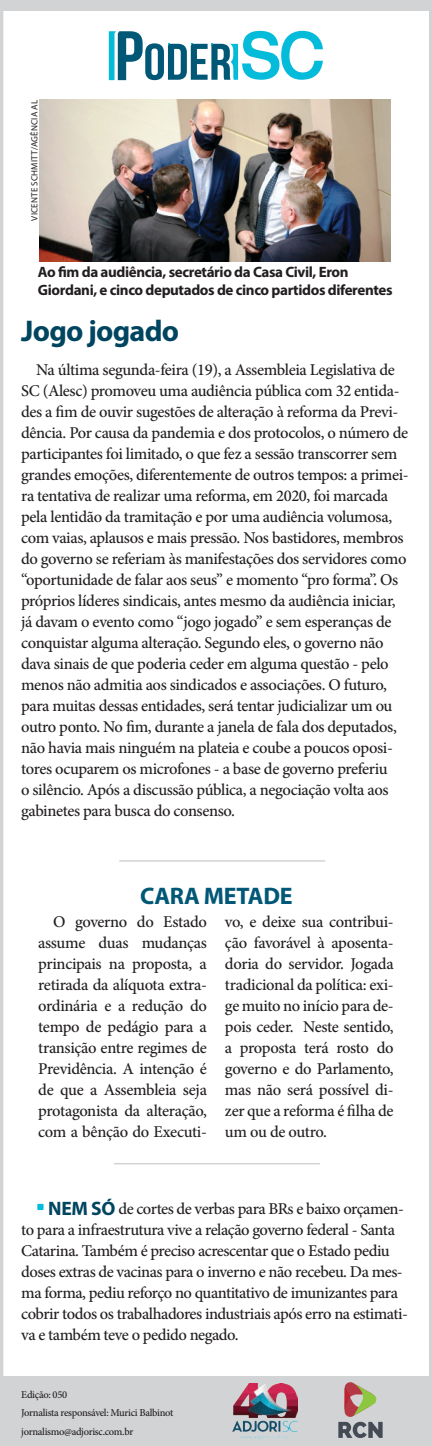
<style>
.page{position:relative;width:432px;height:1446px;background:#fff}
.page>*{position:absolute;margin:0;border:0;box-sizing:border-box;transform-origin:0 0}
.TITULO_MAT_SEC__ADJ{font:700 30px "Myriad Pro";letter-spacing:-.025em;color:#00455f}
.TITULO_MAT_SEC__ADJ-2{font:700 24px "Myriad Pro";letter-spacing:-.01em;color:#005776}
.TEXTO_ADJ{font:500 16.5px/21px "Minion Pro";letter-spacing:-.025em;color:#231f20}
.LEGENDA_ADJ{font:700 15px/18px "Myriad Pro";letter-spacing:-.025em;color:#231f20}
.TEXTO_ADJ-2{font:500 10.5px "Minion Pro";letter-spacing:-.03em;color:#231f20}
.CREDITO_ADJ{font:9px "Myriad Pro";letter-spacing:.02em;color:#231f20}
.s1{font-family:"Agency FB";font-weight:400;font-size:21px;color:#05bbda}
.s2{font-family:"Myriad Pro";font-weight:700;font-size:19.5px;color:#00455f}
</style>
<div class="page">
<div style="left:0;top:0;width:432px;height:10px;background:#d1d3d4"></div>
<div style="left:0;top:5px;width:432px;height:1441px;border:3px solid #d1d3d4"></div>
<svg style="left:109px;top:31px;width:214px;height:49px"></svg>
<div style="left:0;top:1377px;width:432px;height:69px;background:#d1d3d4"></div>
<img style="left:232px;top:1383px;width:66px;height:57px">
<hr style="left:114px;top:1163px;width:206px;height:1px;background:#d1d3d4">
<hr style="left:119px;top:860px;width:206px;height:1px;background:#d1d3d4">
<svg style="left:338px;top:1382px;width:44px;height:56px"></svg>
<img style="left:39px;top:100px;width:351px;height:162px">
<p class="CREDITO_ADJ" style="left:29px;top:221px;width:122px;rotate:-90deg">VICENTE SCHMITT/AGÊNCIA AL</p>
<p class="LEGENDA_ADJ" style="left:38px;top:263px;width:356px">Ao fim da audiência, secretário da Casa Civil, Eron<br>Giordani, e cinco deputados de cinco partidos diferentes</p>
<p class="TITULO_MAT_SEC__ADJ" style="left:21px;top:311px;width:159px">Jogo jogado</p>
<p class="TEXTO_ADJ" style="left:21px;top:359px;width:389px;text-indent:15px">Na última segunda-feira (19), a Assembleia Legislativa de SC (Alesc) promoveu uma audiência pública com 32 entida&shy;des a fim de ouvir sugestões de alteração à reforma da Previ&shy;dência. Por causa da pandemia e dos protocolos, o número de participantes foi limitado, o que fez a sessão transcorrer sem grandes emoções, diferentemente de outros tempos: a primei&shy;ra tentativa de realizar uma reforma, em 2020, foi marcada pela lentidão da tramitação e por uma audiência volumosa, com vaias, aplausos e mais pressão. Nos bastidores, membros do governo se referiam às manifestações dos servidores como “oportunidade de falar aos seus” e momento “pro forma”. Os próprios líderes sindicais, antes mesmo da audiência iniciar, já davam o evento como “jogo jogado” e sem esperanças de conquistar alguma alteração. Segundo eles, o governo não dava sinais de que poderia ceder em alguma questão - pelo menos não admitia aos sindicados e associações. O futuro, para muitas dessas entidades, será tentar judicializar um ou outro ponto. No fim, durante a janela de fala dos deputados, não havia mais ninguém na plateia e coube a poucos oposi&shy;tores ocuparem os microfones - a base de governo preferiu<br>o silêncio. Após a discussão pública, a negociação volta aos gabinetes para busca do consenso.</p>
<p class="TITULO_MAT_SEC__ADJ-2" style="left:140px;top:880px;width:154px">CARA METADE</p>
<p class="TEXTO_ADJ" style="left:38px;top:911px;width:170px;text-align:justify;text-indent:15px">O governo do Estado assume duas mudanças principais na proposta, a retirada da alíquota extra&shy;ordinária e a redução do tempo de pedágio para a transição entre regimes de Previdência. A intenção é de que a Assembleia seja protagonista da alteração, com a bênção do Executi-</p>
<p class="TEXTO_ADJ" style="left:225px;top:911px;width:170px;text-align:justify">vo, e deixe sua contribui&shy;ção favorável à aposenta&shy;doria do servidor. Jogada tradicional da política: exi&shy;ge muito no início para de&shy;pois ceder. Neste sentido, a proposta terá rosto do governo e do Parlamento, mas não será possível di&shy;zer que a reforma é filha de um ou de outro.</p>
<p class="TEXTO_ADJ" style="left:21px;top:1198px;width:388px;text-indent:15px"><span class="s1">•</span> <span class="s2">NEM SÓ</span> de cortes de verbas para BRs e baixo orçamen&shy;to para a infraestrutura vive a relação governo federal - Santa Catarina. Também é preciso acrescentar que o Estado pediu doses extras de vacinas para o inverno e não recebeu. Da mes&shy;ma forma, pediu reforço no quantitativo de imunizantes para cobrir todos os trabalhadores industriais após erro na estimati&shy;va e também teve o pedido negado.</p>
<p class="TEXTO_ADJ-2" style="left:21px;top:1387px;width:47px">Edição: 050</p>
<p class="TEXTO_ADJ-2" style="left:21px;top:1405px;width:154px">Jornalista responsável: Murici Balbinot</p>
<p class="TEXTO_ADJ-2" style="left:21px;top:1424px;width:113px">jornalismo@adjorisc.com.br</p>
</div>
